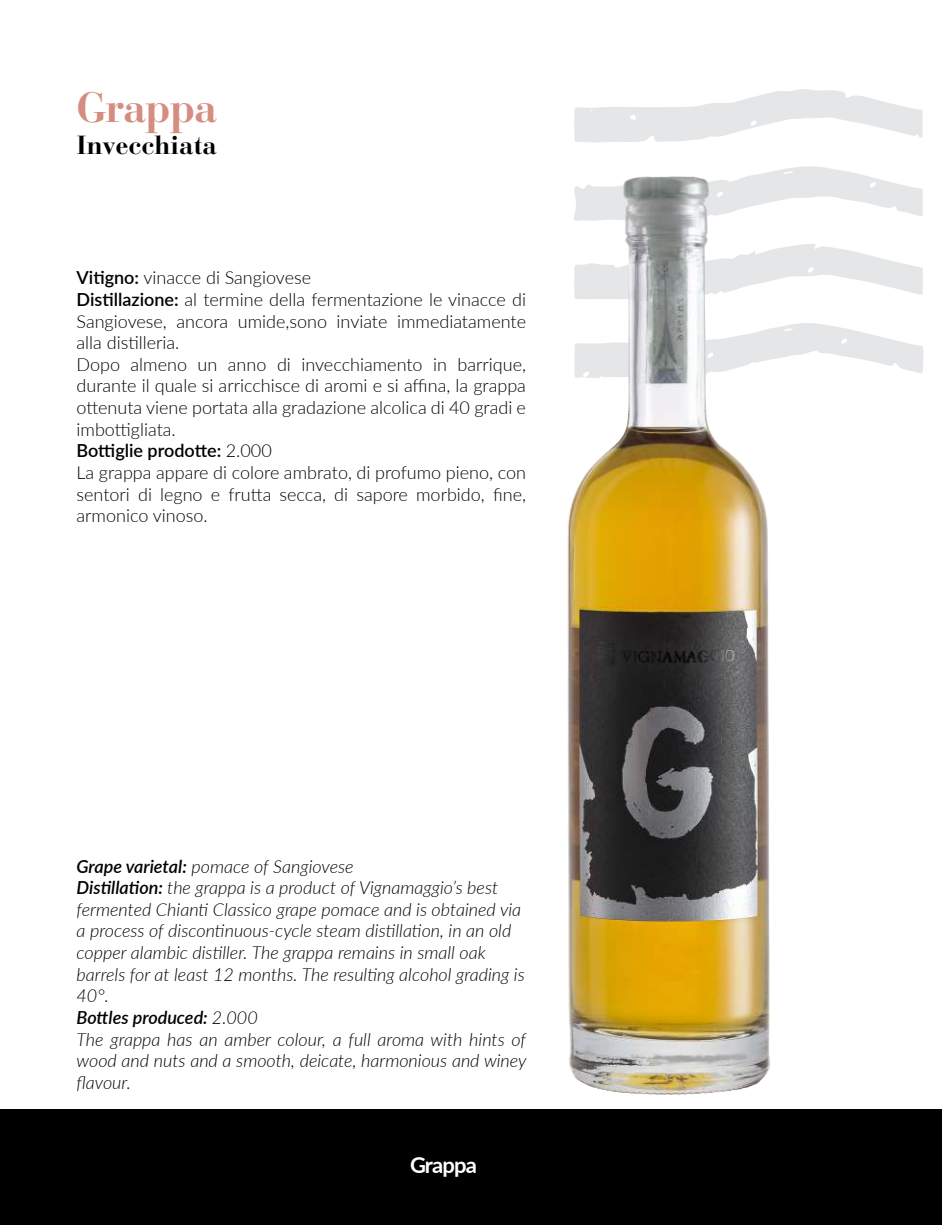
<style>
.page{position:relative;width:942px;height:1225px;background:#fff}
.page>*{position:absolute;margin:0;border:0;box-sizing:border-box;transform-origin:0 0}
.t1{font:700 42px "Bauer Bodoni";letter-spacing:-.03em;color:#d58d81}
.t2{font:700 26px "Bauer Bodoni";color:#000}
.t3{font:700 22px "Lato";letter-spacing:-.04em;color:#fff}
.t4{font:300 18px/21.6px "Lato";color:#000}
.t5{font:italic 300 18px/21.6px "Lato";color:#000}
.s1{font-weight:600}
</style>
<div class="page">
<svg style="left:798px;top:166px;width:124px;height:50px"></svg>
<svg style="left:798px;top:244px;width:124px;height:51px"></svg>
<svg style="left:798px;top:323px;width:125px;height:50px"></svg>
<svg style="left:574px;top:89px;width:348px;height:54px"></svg>
<div style="left:0;top:1109px;width:941px;height:116px;background:#000"></div>
<img style="left:567px;top:167px;width:231px;height:928px">
<h1 class="t1" style="left:76px;top:82px;width:142px">Grappa</h1>
<h2 class="t2" style="left:76px;top:129px;width:142px">Invecchiata</h2>
<p class="t4" style="left:76px;top:266px;width:451px"><span class="s1">Vitigno:</span> vinacce di Sangiovese<br><span class="s1">Distillazione:</span> al termine della fermentazione le vinacce di Sangiovese, ancora umide,sono inviate immediatamente alla distilleria.<br>Dopo almeno un anno di invecchiamento in barrique, durante il quale si arricchisce di aromi e si affina, la grappa ottenuta viene portata alla gradazione alcolica di 40 gradi e imbottigliata.<br><span class="s1">Bottiglie prodotte:</span> 2.000<br>La grappa appare di colore ambrato, di profumo pieno, con sentori di legno e frutta secca, di sapore morbido, fine, armonico vinoso.</p>
<p class="t5" style="left:76px;top:854px;width:451px"><span class="s1">Grape varietal:</span> pomace of Sangiovese<br><span class="s1">Distillation:</span> the grappa is a product of Vignamaggio’s best fermented Chianti Classico grape pomace and is obtained via a process of discontinuous-cycle steam distillation, in an old copper alambic distiller. The grappa remains in small oak barrels for at least 12 months. The resulting alcohol grading is 40°.<br><span class="s1">Bottles produced:</span> 2.000<br>The grappa has an amber colour, a full aroma with hints of wood and nuts and a smooth, deicate, harmonious and winey flavour.</p>
<p class="t3" style="left:410px;top:1148px;width:68px">Grappa</p>
</div>
